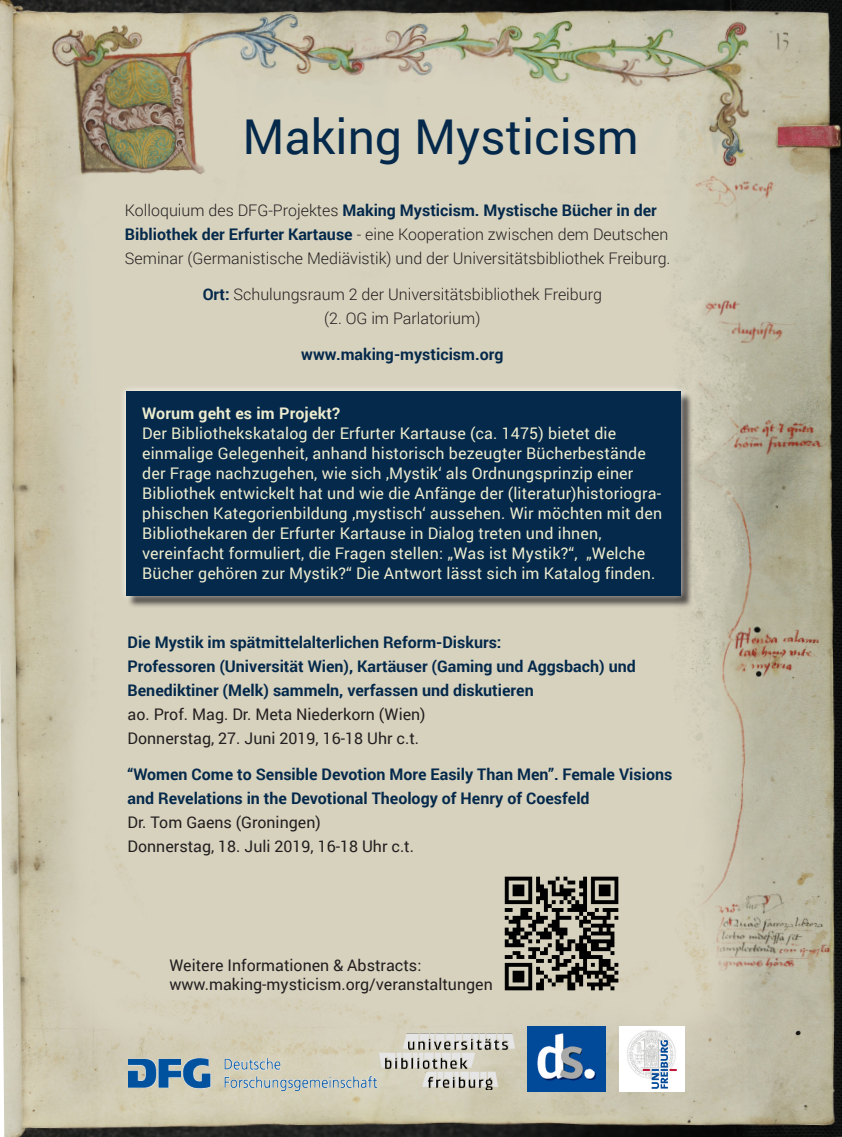
<style>
.page{position:relative;width:842px;height:1137px;background:#fff}
.page>*{position:absolute;margin:0;border:0;box-sizing:border-box;transform-origin:0 0}
.t1{font:48px "Roboto";color:#04294b}
.t2{font:16px/20px "Roboto";letter-spacing:.01em;color:#edecce;text-align:justify}
.Aufzählung_grau__opt{font:700 16px/24px "Roboto";color:#04294b}
.Aufzählung_grau__opt-2{font:300 16px "Roboto";color:#231f20}
.Aufzählung_grau__opt-3{font:16px "Roboto";color:#231f20}
.t3{font:700 16px "Roboto";letter-spacing:.01em;color:#edecce}
.s1{font-weight:300;color:#231f20}
.s2{font-weight:700;color:#04294b}
</style>
<div class="page">
<img style="left:0;top:0;width:842px;height:1137px">
<div style="left:127px;top:393px;width:566px;height:215px;background:#231f20;opacity:.75"></div>
<div style="left:119px;top:385px;width:568px;height:217px;background:#fff;opacity:.75"></div>
<div style="left:126px;top:391px;width:554px;height:204px;background:#04294b"></div>
<img style="left:128px;top:1058px;width:249px;height:32px">
<img style="left:379px;top:1033px;width:135px;height:56px">
<img style="left:620px;top:1026px;width:65px;height:65px">
<img style="left:528px;top:1026px;width:78px;height:65px">
<img style="left:495px;top:860px;width:139px;height:145px">
<p class="t1" style="left:242px;top:103px;width:398px">Making Mysticism</p>
<p class="Aufzählung_grau__opt" style="left:125px;top:198px;width:533px"><span class="s1">Kolloquium des DFG-Projektes</span> Making Mysticism. Mystische Bücher in der</p>
<p class="Aufzählung_grau__opt-2" style="left:125px;top:223px;width:545px"><span class="s2">Bibliothek der Erfurter Kartause</span> - eine Kooperation zwischen dem Deutschen</p>
<p class="Aufzählung_grau__opt-2" style="left:125px;top:247px;width:547px">Seminar (Germanistische Mediävistik) und der Universitätsbibliothek Freiburg.</p>
<p class="Aufzählung_grau__opt-2" style="left:203px;top:283px;width:401px"><span class="s2">Ort:</span> Schulungsraum 2 der Universitätsbibliothek Freiburg</p>
<p class="Aufzählung_grau__opt-2" style="left:324px;top:307px;width:158px">(2. OG im Parlatorium)</p>
<p class="Aufzählung_grau__opt" style="left:301px;top:342px;width:204px">www.making-mysticism.org</p>
<p class="t3" style="left:142px;top:402px;width:199px">Worum geht es im Projekt?</p>
<p class="t2" style="left:142px;top:423px;width:476px">Der Bibliothekskatalog der Erfurter Kartause (ca. 1475) bietet die</p>
<p class="t2" style="left:142px;top:443px;width:505px">einmalige Gelegenheit, anhand historisch bezeugter Bücherbestände</p>
<p class="t2" style="left:142px;top:463px;width:493px">der Frage nachzugehen, wie sich ‚Mystik‘ als Ordnungsprinzip einer</p>
<p class="t2" style="left:142px;top:483px;width:521px">Bibliothek entwickelt hat und wie die Anfänge der (literatur)historiogra&shy;phischen Kategorienbildung ‚mystisch‘ aussehen. Wir möchten mit den Bibliothekaren der Erfurter Kartause in Dialog treten und ihnen,</p>
<p class="t2" style="left:142px;top:543px;width:504px">vereinfacht formuliert, die Fragen stellen: „Was ist Mystik?“, „Welche</p>
<p class="t2" style="left:142px;top:563px;width:515px">Bücher gehören zur Mystik?“ Die Antwort lässt sich im Katalog finden.</p>
<p class="Aufzählung_grau__opt" style="left:128px;top:630px;width:510px">Die Mystik im spätmittelalterlichen Reform-Diskurs:<br>Professoren (Universität Wien), Kartäuser (Gaming und Aggsbach) und<br>Benediktiner (Melk) sammeln, verfassen und diskutieren</p>
<p class="Aufzählung_grau__opt-3" style="left:128px;top:703px;width:300px">ao. Prof. Mag. Dr. Meta Niederkorn (Wien)</p>
<p class="Aufzählung_grau__opt-3" style="left:128px;top:727px;width:293px">Donnerstag, 27. Juni 2019, 16-18 Uhr c.t.</p>
<p class="Aufzählung_grau__opt" style="left:128px;top:762px;width:546px">“Women Come to Sensible Devotion More Easily Than Men”. Female Visions and Revelations in the Devotional Theology of Henry of Coesfeld</p>
<p class="Aufzählung_grau__opt-3" style="left:128px;top:811px;width:195px">Dr. Tom Gaens (Groningen)</p>
<p class="Aufzählung_grau__opt-3" style="left:128px;top:835px;width:288px">Donnerstag, 18. Juli 2019, 16-18 Uhr c.t.</p>
<p class="Aufzählung_grau__opt-3" style="left:169px;top:954px;width:253px">Weitere Informationen &amp; Abstracts:</p>
<p class="Aufzählung_grau__opt-3" style="left:169px;top:973px;width:325px">www.making-mysticism.org/veranstaltungen</p>
</div>
